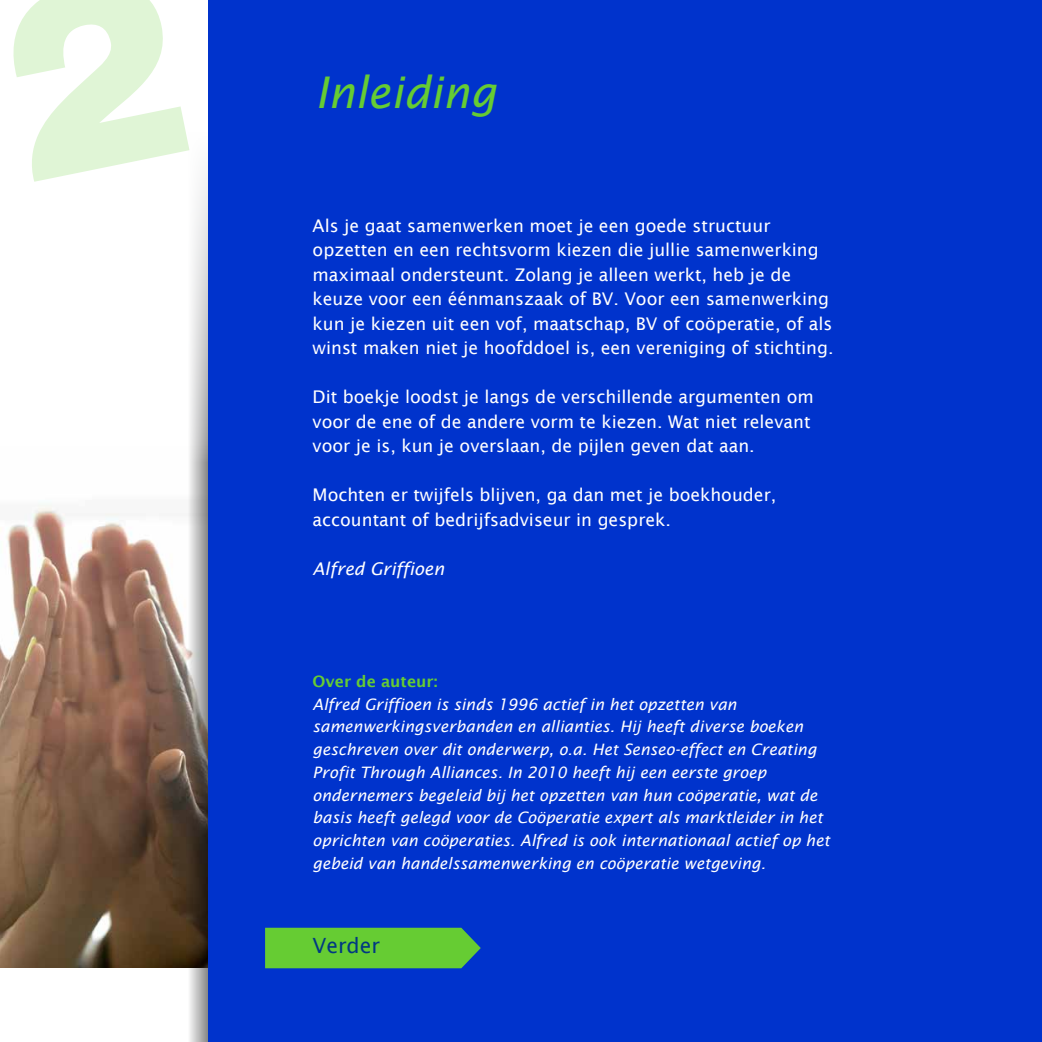
<style>
.page{position:relative;width:1042px;height:1042px;background:#fff}
.page>*{position:absolute;margin:0;border:0;box-sizing:border-box;transform-origin:0 0}
.t1{font:italic 43.75px "Lucida Sans";color:#6c3}
.t2{font:21px "Lucida Sans";color:#003882}
.t3{font:17.5px/24.5px "Lucida Sans";color:#fff}
.t4{font:italic 17.5px "Lucida Sans";color:#fff}
.t5{font:italic 15.75px/22.8px "Lucida Sans";color:#fff}
.t6{font:600 15.75px "Lucida Sans";color:#6c3}
</style>
<div class="page">
<img style="left:0;top:505px;width:180px;height:462px">
<svg style="left:180px;top:170px;width:28px;height:872px"></svg>
<div style="left:208px;top:0;width:834px;height:1042px;background:#03c"></div>
<div style="left:265px;top:928px;width:216px;height:40px;background:#6c3"></div>
<h1 class="t1" style="left:315px;top:68px;width:183px">Inleiding</h1>
<p class="t3" style="left:313px;top:213px;width:522px">Als je gaat samenwerken moet je een goede structuur opzetten en een rechtsvorm kiezen die jullie samenwerking maximaal ondersteunt. Zolang je alleen werkt, heb je de keuze voor een éénmanszaak of BV. Voor een samenwerking kun je kiezen uit een vof, maatschap, BV of coöperatie, of als winst maken niet je hoofddoel is, een vereniging of stichting.</p>
<p class="t3" style="left:313px;top:385px;width:503px">Dit boekje loodst je langs de verschillende argumenten om voor de ene of de andere vorm te kiezen. Wat niet relevant voor je is, kun je overslaan, de pijlen geven dat aan.</p>
<p class="t3" style="left:313px;top:483px;width:465px">Mochten er twijfels blijven, ga dan met je boekhouder, accountant of bedrijfsadviseur in gesprek.</p>
<p class="t4" style="left:313px;top:559px;width:133px">Alfred Griffioen</p>
<p class="t6" style="left:313px;top:672px;width:127px">Over de auteur:</p>
<p class="t5" style="left:313px;top:693px;width:519px">Alfred Griffioen is sinds 1996 actief in het opzetten van samenwerkingsverbanden en allianties. Hij heeft diverse boeken geschreven over dit onderwerp, o.a. Het Senseo-effect en Creating Profit Through Alliances. In 2010 heeft hij een eerste groep ondernemers begeleid bij het opzetten van hun coöperatie, wat de basis heeft gelegd voor de Coöperatie expert als marktleider in het oprichten van coöperaties. Alfred is ook internationaal actief op het gebeid van handelssamenwerking en coöperatie wetgeving.</p>
<p class="t2" style="left:313px;top:933px;width:69px">Verder</p>
</div>
